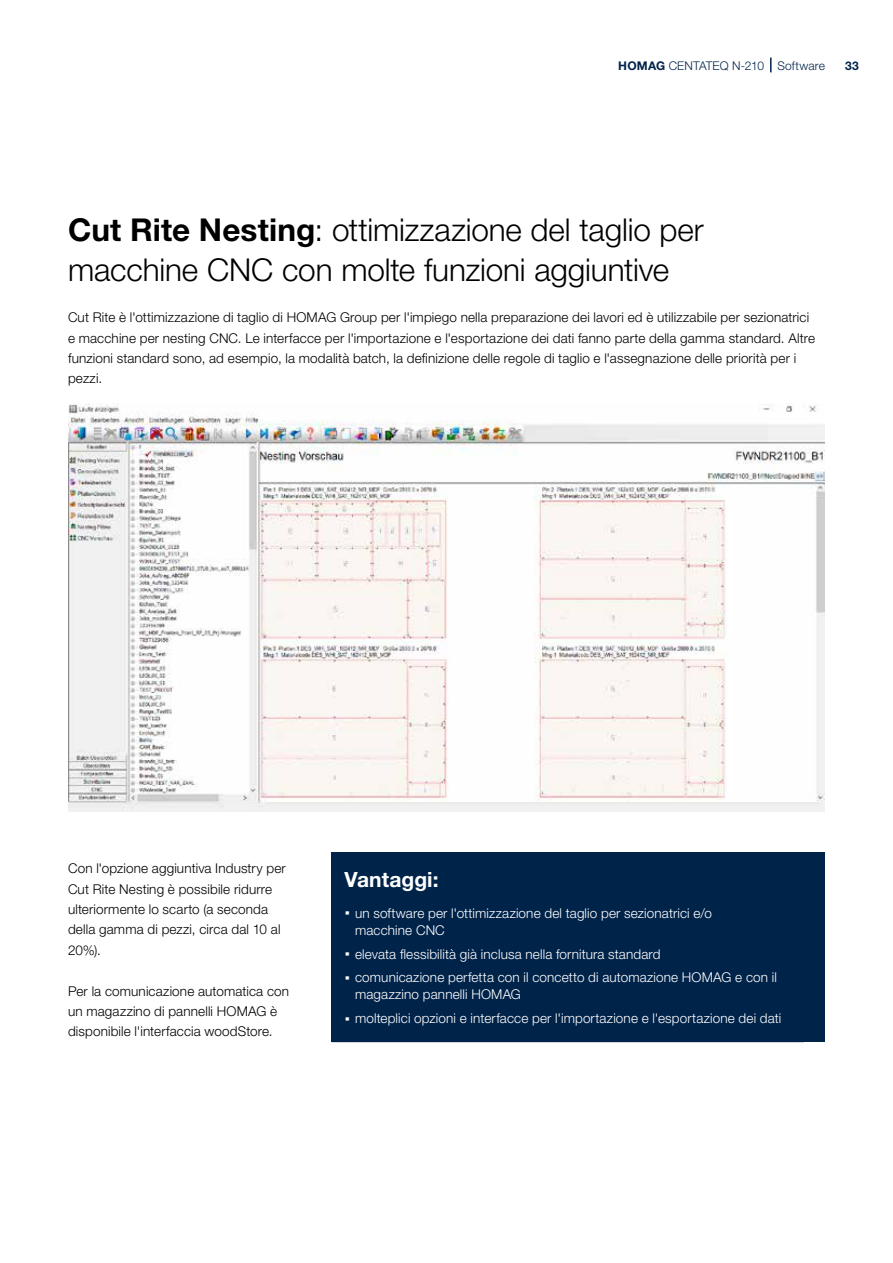
<style>
.page{position:relative;width:893px;height:1263px;background:#fff}
.page>*{position:absolute;margin:0;border:0;box-sizing:border-box;transform-origin:0 0}
.t1{font:300 31.5px/40.8px "Helvetica Neue LTW1 G";letter-spacing:-.005em;color:#000}
.t2{font:700 21px "Helvetica Neue LTW1 G";letter-spacing:.005em;color:#fff}
.t3{font:300 13.5px/20.4px "Helvetica Neue LTW1 G";letter-spacing:.01em;color:#000}
.t4{font:300 13.5px/17.2px "Helvetica Neue LTW1 G";letter-spacing:.01em;color:#fff}
.t5{font:300 12px "Helvetica Neue LTW1 G";letter-spacing:.005em;color:#00234a}
.t6{font:700 12px "Helvetica Neue LTW1 G";color:#00234a}
.s1{font-weight:700}
.s2{font-weight:700;font-size:21px}
</style>
<div class="page">
<img style="left:68px;top:404px;width:757px;height:408px">
<svg style="left:770px;top:58px;width:1px;height:14px"></svg>
<div style="left:332px;top:853px;width:493px;height:189px;background:#00234a"></div>
<p class="t5" style="left:618px;top:58px;width:208px"><span class="s1">HOMAG</span> CENTATEQ N-210 Software</p>
<p class="t6" style="left:845px;top:58px;width:15px">33</p>
<h1 class="t1" style="left:68px;top:209px;width:637px"><span class="s1">Cut Rite Nesting</span>: ottimizzazione del taglio per macchine CNC con molte funzioni aggiuntive</h1>
<p class="t3" style="left:68px;top:307px;width:749px">Cut Rite è l'ottimizzazione di taglio di HOMAG Group per l'impiego nella preparazione dei lavori ed è utilizzabile per sezionatrici e macchine per nesting CNC. Le interfacce per l'importazione e l'esportazione dei dati fanno parte della gamma standard. Altre funzioni standard sono, ad esempio, la modalità batch, la definizione delle regole di taglio e l'assegnazione delle priorità per i pezzi.</p>
<p class="t3" style="left:68px;top:858px;width:219px">Con l'opzione aggiuntiva Industry per<br>Cut Rite Nesting è possibile ridurre ulteriormente lo scarto (a seconda della gamma di pezzi, circa dal 10 al<br>20%).</p>
<p class="t3" style="left:68px;top:980px;width:223px">Per la comunicazione automatica con un magazzino di pannelli HOMAG è disponibile l'interfaccia woodStore.</p>
<h2 class="t2" style="left:344px;top:866px;width:96px">Vantaggi:</h2>
<p class="t4" style="left:355px;top:904px;width:358px;text-indent:-11px"><span class="s2">·</span> un software per l'ottimizzazione del taglio per sezionatrici e/o macchine CNC</p>
<p class="t4" style="left:344px;top:942px;width:434px;line-height:23.7px"><span class="s2">·</span> elevata flessibilità già inclusa nella fornitura standard<br><span class="s2">·</span> comunicazione perfetta con il concetto di automazione HOMAG e con il</p>
<p class="t4" style="left:344px;top:983px;width:438px;line-height:23.5px;text-indent:11px">magazzino pannelli HOMAG<br><span class="s2">·</span> molteplici opzioni e interfacce per l'importazione e l'esportazione dei dati</p>
</div>
